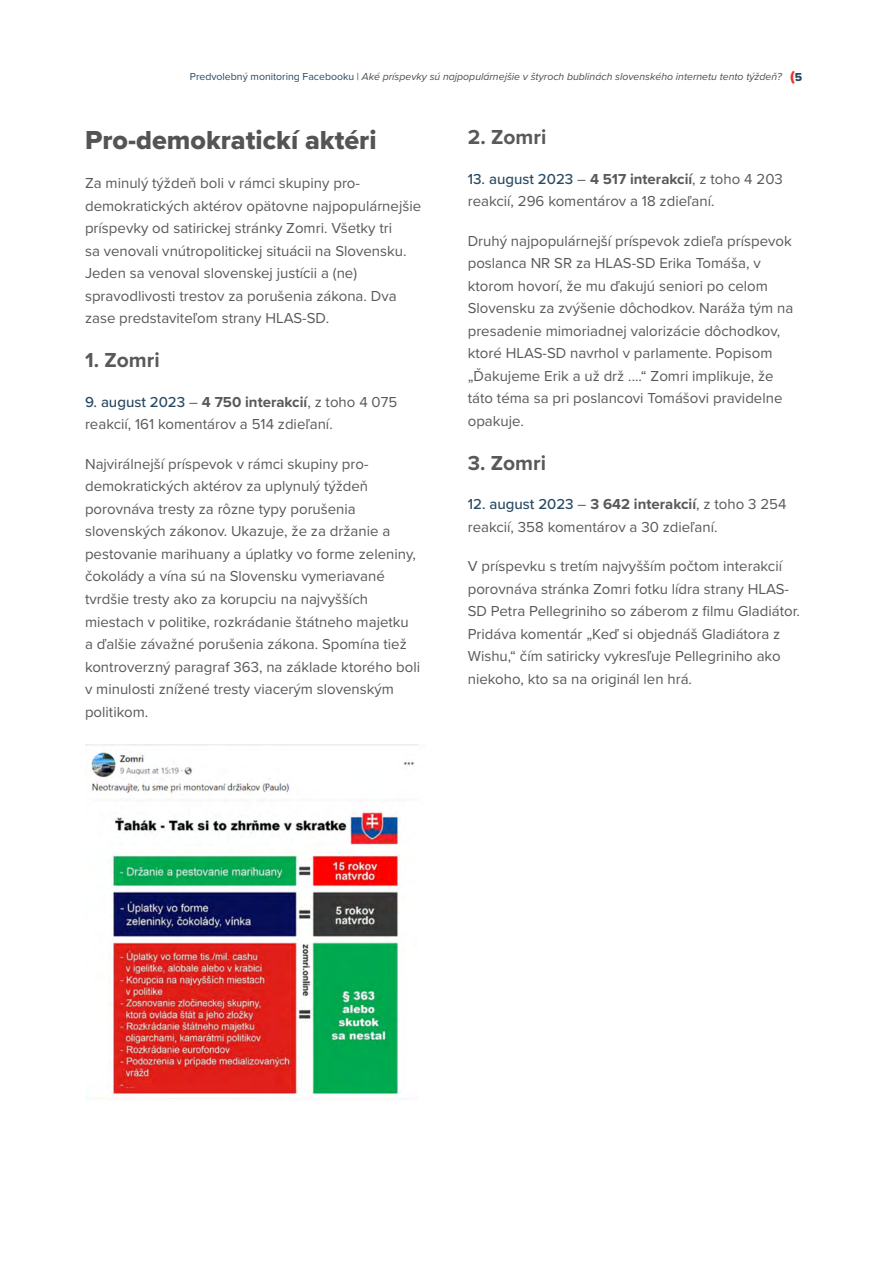
<style>
.page{position:relative;width:893px;height:1263px;background:#fff}
.page>*{position:absolute;margin:0;border:0;box-sizing:border-box;transform-origin:0 0}
.t1{font:27px "Proxima Nova Extrabld";color:#545454}
.t2{font:700 21px "Proxima Nova";color:#58595b}
.t3{font:15px/22.5px "Proxima Nova";color:#58595b}
.t4{font:italic 10.5px "Proxima Nova";color:#4d4d4f}
.s1{font-style:normal;color:#284962}
.s2{font-family:"Proxima Nova Extrabld";font-style:normal;font-size:15px;color:#ee3124}
.s3{font-family:"Proxima Nova Extrabld";font-style:normal;font-size:12px;color:#284962}
.s4{font-weight:500;color:#284962}
.s5{font-weight:700}
</style>
<div class="page">
<img style="left:85px;top:745px;width:333px;height:354px">
<p class="t4" style="left:190px;top:69px;width:614px"><span class="s1">Predvolebný monitoring Facebooku |</span> Aké príspevky sú najpopulárnejšie v štyroch bublinách slovenského internetu tento týždeň? <span class="s2">(</span><span class="s3">5</span></p>
<h1 class="t1" style="left:85px;top:120px;width:293px">Pro-demokratickí aktéri</h1>
<p class="t3" style="left:85px;top:171px;width:338px">Za minulý týždeň boli v rámci skupiny pro&shy;demokratických aktérov opätovne najpopulárnejšie príspevky od satirickej stránky Zomri. Všetky tri<br>sa venovali vnútropolitickej situácii na Slovensku.<br>Jeden sa venoval slovenskej justícii a (ne) spravodlivosti trestov za porušenia zákona. Dva zase predstaviteľom strany HLAS-SD.</p>
<h2 class="t2" style="left:85px;top:345px;width:76px">1. Zomri</h2>
<p class="t3" style="left:85px;top:390px;width:314px"><span class="s4">9. august 2023</span> – <span class="s5">4 750 interakcií</span>, z toho 4 075 reakcií, 161 komentárov a 514 zdieľaní.</p>
<p class="t3" style="left:85px;top:452px;width:337px">Najvirálnejší príspevok v rámci skupiny pro&shy;demokratických aktérov za uplynulý týždeň porovnáva tresty za rôzne typy porušenia slovenských zákonov. Ukazuje, že za držanie a pestovanie marihuany a úplatky vo forme zeleniny, čokolády a vína sú na Slovensku vymeriavané tvrdšie tresty ako za korupciu na najvyšších miestach v politike, rozkrádanie štátneho majetku a ďalšie závažné porušenia zákona. Spomína tiež kontroverzný paragraf 363, na základe ktorého boli v minulosti znížené tresty viacerým slovenským politikom.</p>
<h2 class="t2" style="left:468px;top:121px;width:80px">2. Zomri</h2>
<p class="t3" style="left:468px;top:167px;width:317px"><span class="s4">13. august 2023</span> – <span class="s5">4 517 interakcií</span>, z toho 4 203 reakcií, 296 komentárov a 18 zdieľaní.</p>
<p class="t3" style="left:468px;top:229px;width:327px">Druhý najpopulárnejší príspevok zdieľa príspevok poslanca NR SR za HLAS-SD Erika Tomáša, v ktorom hovorí, že mu ďakujú seniori po celom Slovensku za zvýšenie dôchodkov. Naráža tým na presadenie mimoriadnej valorizácie dôchodkov, ktoré HLAS-SD navrhol v parlamente. Popisom „Ďakujeme Erik a už drž ....“ Zomri implikuje, že táto téma sa pri poslancovi Tomášovi pravidelne opakuje.</p>
<h2 class="t2" style="left:468px;top:447px;width:80px">3. Zomri</h2>
<p class="t3" style="left:468px;top:492px;width:320px"><span class="s4">12. august 2023</span> – <span class="s5">3 642 interakcií</span>, z toho 3 254 reakcií, 358 komentárov a 30 zdieľaní.</p>
<p class="t3" style="left:468px;top:554px;width:334px">V príspevku s tretím najvyšším počtom interakcií porovnáva stránka Zomri fotku lídra strany HLAS-SD Petra Pellegriniho so záberom z filmu Gladiátor.<br>Pridáva komentár „Keď si objednáš Gladiátora z Wishu,“ čím satiricky vykresľuje Pellegriniho ako niekoho, kto sa na originál len hrá.</p>
</div>
